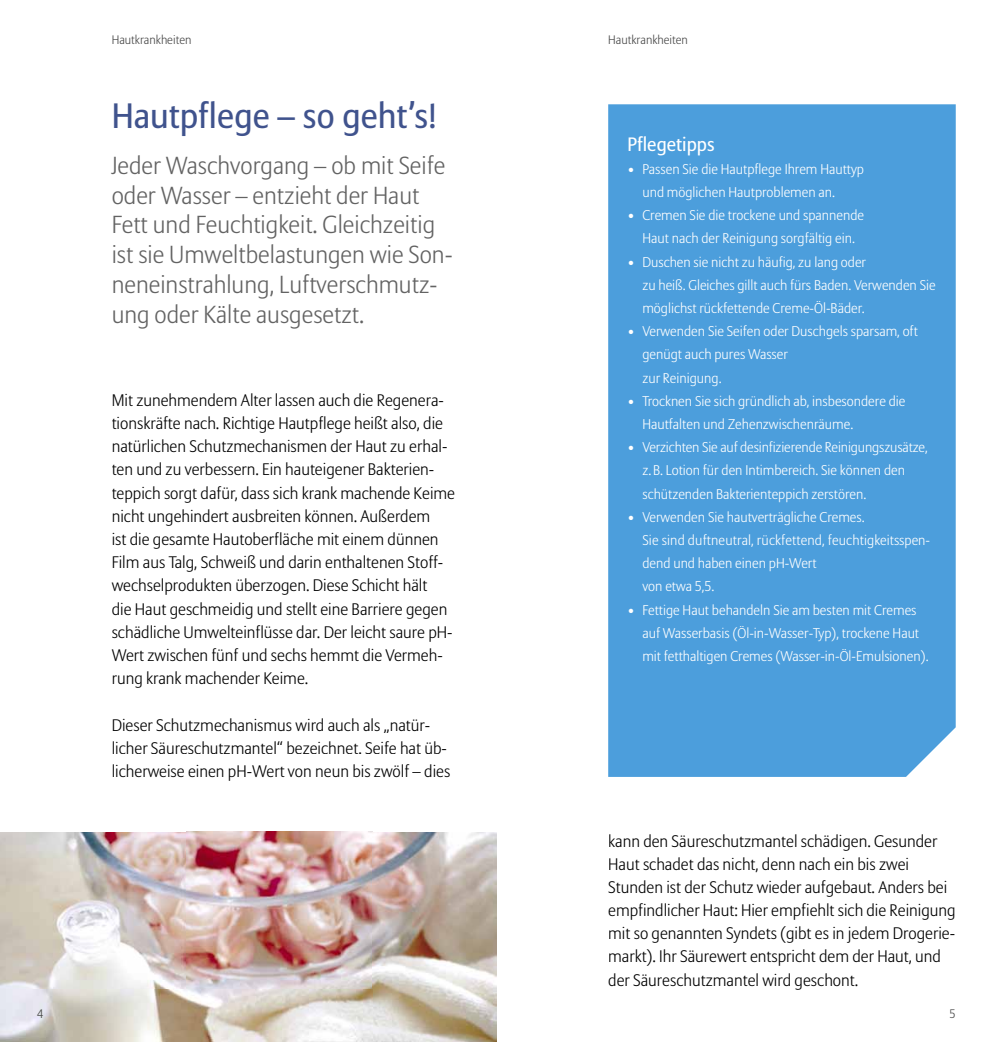
<style>
.page{position:relative;width:993px;height:1042px;background:#fff}
.page>*{position:absolute;margin:0;border:0;box-sizing:border-box;transform-origin:0 0}
.t1{font:35px "Allianz Sans";color:#40538d}
.t2{font:300 24.5px/29.8px "Allianz Sans";color:#636363}
.t3{font:19.25px "Allianz Sans";color:#fff}
.t4{font:300 16.62px/23.1px "Allianz Sans";color:#000}
.t5{font:300 14px/23.1px "Allianz Sans";color:#fff}
.t6{font:300 12.25px "Allianz Sans";color:#484848}
</style>
<div class="page">
<img style="left:0;top:832px;width:496px;height:210px">
<div style="left:608px;top:104px;width:347px;height:673px;background:#4c9edc"></div>
<p class="t6" style="left:112px;top:32px;width:81px">Haut krankheiten</p>
<h1 class="t1" style="left:112px;top:94px;width:327px">Hautpflege – so geht’s!</h1>
<h2 class="t2" style="left:112px;top:152px;width:342px">Jeder Waschvorgang – ob mit Seife oder Wasser – entzieht der Haut Fett und Feuchtigkeit. Gleichzeitig ist sie Um weltbelastungen wie Son&shy;neneinstrahlung, Luftver schmut z&shy;ung oder Kälte ausgesetzt.</h2>
<p class="t4" style="left:112px;top:389px;width:345px">Mit zunehmendem Alter lassen auch die Regene ra&shy;tions kräfte nach. Richtige Haut pflege heißt also, die natürlichen Schutzmechanismen der Haut zu erhal&shy;ten und zu verbessern. Ein hauteigener Bakterien&shy;teppich sorgt dafür, dass sich krank machende Keime nicht ungehindert ausbreiten können. Außerdem<br>ist die gesamte Hautoberfläche mit einem dünnen Film aus Talg, Schweiß und darin enthaltenen Stoff&shy;wechselprodukten überzogen. Diese Schicht hält<br>die Haut geschmeidig und stellt eine Barriere gegen schädliche Umwelteinflüsse dar. Der leicht saure pH-Wert zwischen fünf und sechs hemmt die Vermeh&shy;rung krank machender Keime.</p>
<p class="t4" style="left:112px;top:714px;width:340px">Dieser Schutzmechanismus wird auch als „natür&shy;licher Säureschutzmantel“ bezeichnet. Seife hat üb&shy;licherweise einen pH-Wert von neun bis zwölf – dies</p>
<p class="t6" style="left:37px;top:1006px;width:8px">4</p>
<p class="t6" style="left:608px;top:32px;width:81px">Haut krankheiten</p>
<p class="t3" style="left:627px;top:132px;width:88px">Pflegetipps</p>
<p class="t5" style="left:642px;top:158px;width:223px;text-indent:-15px">• Passen Sie die Hautpflege Ihrem Hauttyp und möglichen Hautproblemen an.</p>
<p class="t5" style="left:627px;top:204px;width:238px;text-align:center">• Cremen Sie die trockene und spannende<br>Haut nach der Reinigung sorgfältig ein.</p>
<p class="t5" style="left:642px;top:251px;width:295px;text-indent:-15px">• Duschen sie nicht zu häufig, zu lang oder<br>zu heiß. Gleiches gillt auch fürs Baden. Verwenden Sie möglichst rückfettende Creme-Öl-Bäder.</p>
<p class="t5" style="left:642px;top:320px;width:277px;text-indent:-15px">• Verwenden Sie Seifen oder Duschgels sparsam, oft genügt auch pures Wasser<br>zur Reinigung.</p>
<p class="t5" style="left:642px;top:390px;width:264px;text-indent:-15px">• Trocknen Sie sich gründlich ab, insbesondere die<br>Hautfalten und Zehenzwischenräume.</p>
<p class="t5" style="left:642px;top:436px;width:287px;text-indent:-15px">• Verzichten Sie auf desinfizierende Reinigungszusätze, z. B. Lotion für den Intimbereich. Sie können den schützenden Bakterienteppich zerstören.</p>
<p class="t5" style="left:642px;top:506px;width:289px;text-indent:-15px">• Verwenden Sie hautverträgliche Cremes.<br>Sie sind duftneutral, rückfettend, feuchtigkeitsspen&shy;dend und haben einen pH-Wert<br>von etwa 5,5.</p>
<p class="t5" style="left:642px;top:599px;width:287px;text-indent:-15px">• Fettige Haut behandeln Sie am besten mit Cremes auf Wasserbasis (Öl-in-Wasser-Typ), trockene Haut mit fetthaltigen Cremes (Wasser-in-Öl-Emulsionen).</p>
<p class="t4" style="left:608px;top:830px;width:349px">kann den Säure schutz mantel schädigen. Gesunder Haut schadet das nicht, denn nach ein bis zwei Stunden ist der Schutz wieder aufgebaut. Anders bei empfindlicher Haut: Hier empfiehlt sich die Reinigung mit so genannten Syndets (gibt es in jedem Drogerie&shy;markt). Ihr Säurewert entspricht dem der Haut, und der Säureschutzmantel wird geschont.</p>
<p class="t6" style="left:949px;top:1006px;width:8px">5</p>
</div>
